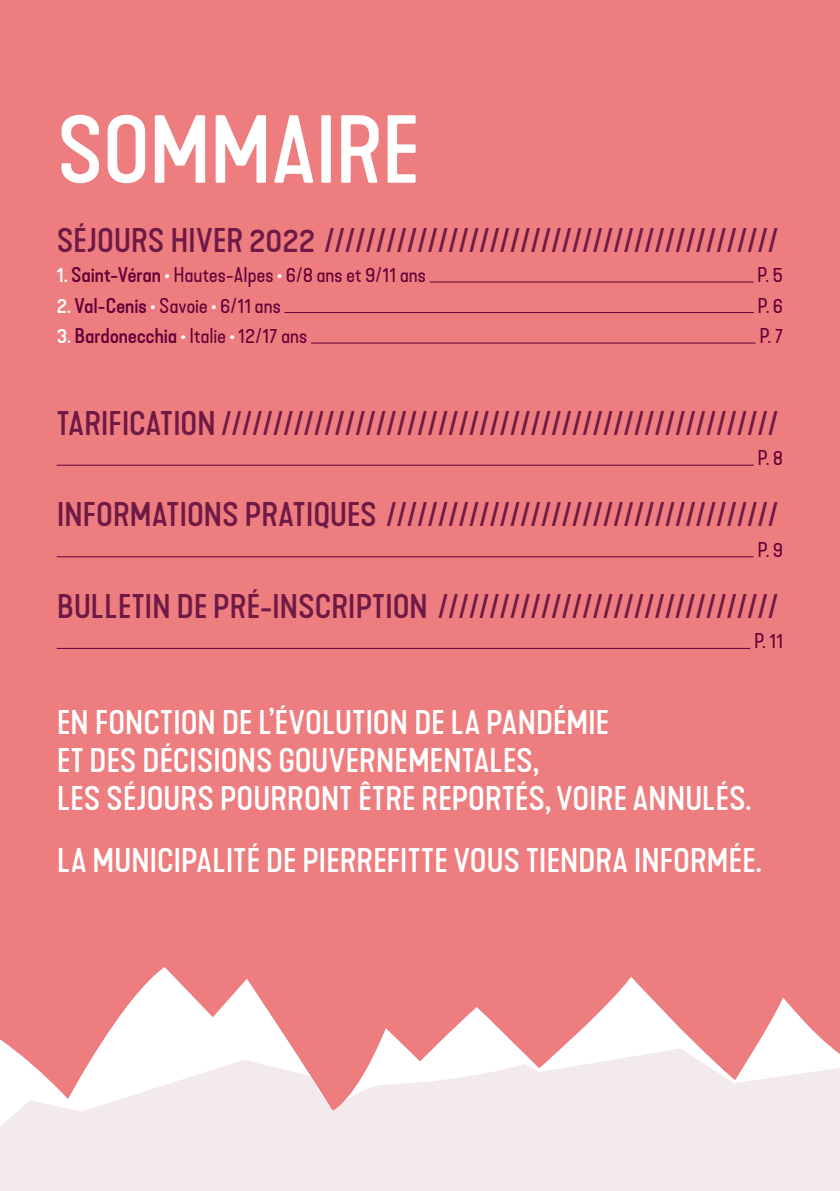
<style>
.page{position:relative;width:840px;height:1191px;background:#fff}
.page>*{position:absolute;margin:0;border:0;box-sizing:border-box;transform-origin:0 0}
.t1{font:500 expanded 90px "Kapra Neue";letter-spacing:-.015em;color:#fff}
.t2{font:500 expanded 32px "Kapra Neue";letter-spacing:-.005em;color:#6f1945}
.t3{font:500 expanded 32px/38.4px "Kapra Neue";letter-spacing:-.005em;color:#fff}
.t4{font:expanded 20px "Kapra Neue";letter-spacing:.005em;color:#620038}
.s1{font-weight:500;color:#fff}
.s2{font-weight:500}
.s3{color:#fff}
</style>
<div class="page">
<div style="left:0;top:0;width:839px;height:1191px;background:#ed7d7f"></div>
<div style="left:0;top:1151px;width:839px;height:40px;background:#f3eaee"></div>
<svg style="left:0;top:967px;width:839px;height:184px"></svg>
<hr style="left:429px;top:282px;width:324px;height:1px;background:#620038">
<hr style="left:284px;top:312px;width:469px;height:1px;background:#620038">
<hr style="left:311px;top:343px;width:444px;height:1px;background:#620038">
<hr style="left:57px;top:465px;width:696px;height:1px;background:#620038">
<hr style="left:57px;top:556px;width:696px;height:1px;background:#620038">
<hr style="left:57px;top:648px;width:692px;height:1px;background:#620038">
<h1 class="t1" style="left:57px;top:96px;width:364px">SOMMAIRE</h1>
<p class="t2" style="left:57px;top:220px;width:723px">SÉJOURS HIVER 2022 ////////////////////////////////////////////</p>
<p class="t4" style="left:57px;top:263px;width:370px"><span class="s1">1.</span> <span class="s2">Saint-Véran</span> <span class="s3">•</span> Hautes-Alpes <span class="s3">•</span> 6/8 ans et 9/11 ans</p>
<p class="t4" style="left:756px;top:263px;width:27px">P. 5</p>
<p class="t4" style="left:57px;top:293px;width:225px"><span class="s1">2.</span> <span class="s2">Val-Cenis</span> <span class="s3">•</span> Savoie <span class="s3">•</span> 6/11 ans</p>
<p class="t4" style="left:757px;top:293px;width:27px">P. 6</p>
<p class="t4" style="left:57px;top:324px;width:252px"><span class="s1">3.</span> <span class="s2">Bardonecchia</span> <span class="s3">•</span> Italie <span class="s3">•</span> 12/17 ans</p>
<p class="t4" style="left:759px;top:324px;width:25px">P. 7</p>
<p class="t2" style="left:57px;top:404px;width:723px">TARIFICATION //////////////////////////////////////////////////////</p>
<p class="t4" style="left:757px;top:446px;width:27px">P. 8</p>
<p class="t2" style="left:57px;top:495px;width:723px">INFORMATIONS PRATIQUES //////////////////////////////////////</p>
<p class="t4" style="left:757px;top:537px;width:27px">P. 9</p>
<p class="t2" style="left:57px;top:587px;width:723px">BULLETIN DE PRÉ-INSCRIPTION /////////////////////////////////</p>
<p class="t4" style="left:753px;top:629px;width:31px">P. 11</p>
<p class="t3" style="left:57px;top:703px;width:695px">EN FONCTION DE L’ÉVOLUTION DE LA PANDÉMIE<br>ET DES DÉCISIONS GOUVERNEMENTALES,<br>LES SÉJOURS POURRONT ÊTRE REPORTÉS, VOIRE ANNULÉS.</p>
<p class="t3" style="left:57px;top:841px;width:705px">LA MUNICIPALITÉ DE PIERREFITTE VOUS TIENDRA INFORMÉE.</p>
</div>
